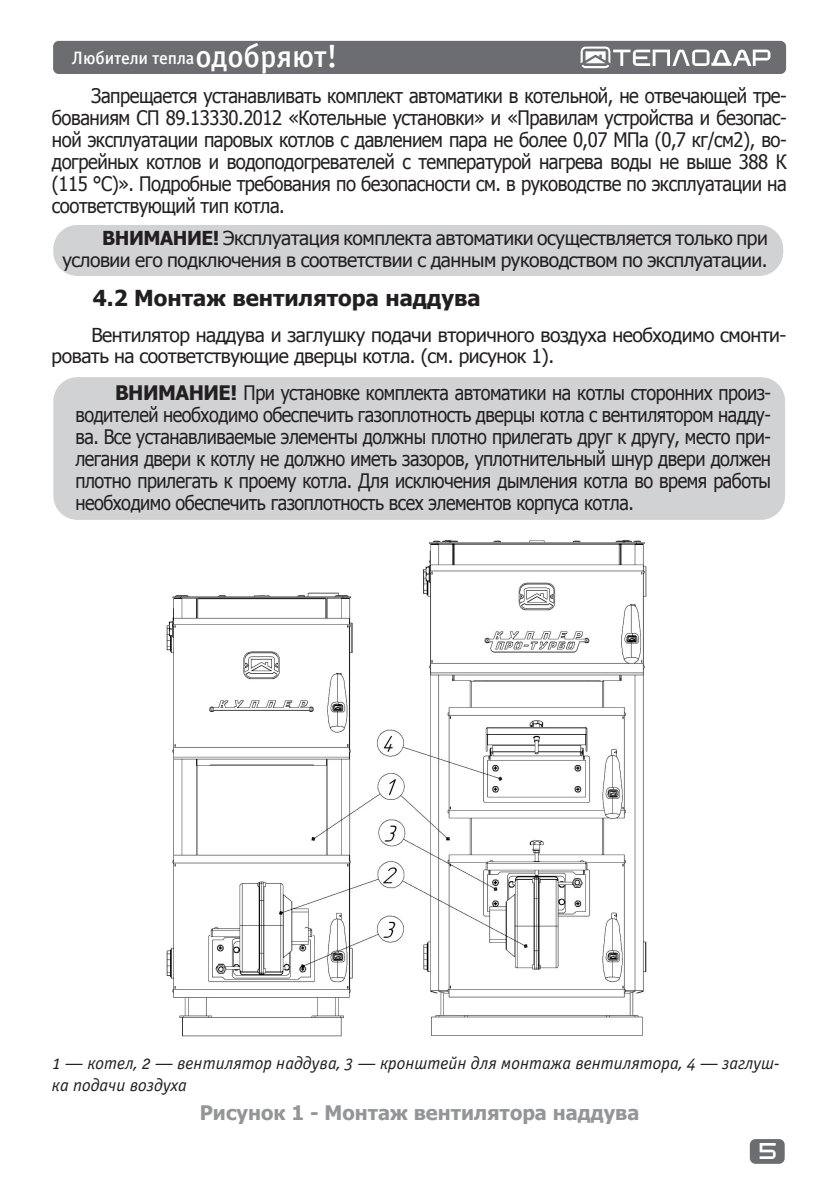
<style>
.page{position:relative;width:840px;height:1191px;background:#fff}
.page>*{position:absolute;margin:0;border:0;box-sizing:border-box;transform-origin:0 0}
.t1{font:700 22px "Tahoma";color:#231f20}
.t2{font:20px/22px "Tahoma";letter-spacing:-.025em;color:#231f20;text-align:justify;scale:.9 1}
.t3{font:20px/22px "Tahoma";letter-spacing:-.025em;color:#231f20;text-align:justify;scale:.92 1}
.t4{font:700 20px "Tahoma";color:#939598}
.t5{font:19.2px/22px "Tahoma";letter-spacing:-.025em;color:#231f20;text-align:right}
.t6{font:italic 18px/21.6px "Officina Sans Book OSC";color:#231f20}
.t7{font:18px "Officina Sans Medium C";letter-spacing:-.005em;color:#fff}
.t8{font:16px "teplodar";color:#fff}
.s1{font-size:32px}
.s2{font-weight:700}
</style>
<div class="page">
<div style="left:749px;top:1139px;width:35px;height:24px;background:#6c6d70;border-radius:6px"></div>
<div style="left:53px;top:41px;width:732px;height:33px;background:#6c6d70;border-radius:6px"></div>
<svg style="left:580px;top:46px;width:190px;height:22px"></svg>
<div style="left:53px;top:225px;width:729px;height:51px;background:#d1d2d4;border-radius:24px"></div>
<div style="left:53px;top:377px;width:731px;height:143px;background:#d1d2d4;border-radius:24px"></div>
<img style="left:166px;top:539px;width:481px;height:498px">
<p class="t7" style="left:72px;top:48px;width:267px">Любители тепла<span class="s1">одобряют!</span></p>
<p class="t3" style="left:52px;top:84px;width:800px;text-indent:40px">Запрещается устанавливать комплект автоматики в котельной, не отвечающей тре&shy;бованиям СП 89.13330.2012 «Котельные установки» и «Правилам устройства и безопас&shy;ной эксплуатации паровых котлов с давлением пара не более 0,07 МПа (0,7 кг/см2), во&shy;догрейных котлов и водоподогревателей с температурой нагрева воды не выше 388 К (115 °С)». Подробные требования по безопасности см. в руководстве по эксплуатации на соответствующий тип котла.</p>
<p class="t5" style="left:62px;top:226px;width:706px"><span class="s2">ВНИМАНИЕ!</span> Эксплуатация комплекта автоматики осуществляется только при условии его подключения в соответствии с данным руководством по эксплуатации.</p>
<p class="t1" style="left:93px;top:283px;width:389px">4.2 Монтаж вентилятора наддува</p>
<p class="t5" style="left:52px;top:324px;width:736px;line-height:21.2px;text-align:left;text-indent:40px">Вентилятор наддува и заглушку подачи вторичного воздуха необходимо смонти&shy;ровать на соответствующие дверцы котла. (см. рисунок 1).</p>
<p class="t2" style="left:75px;top:380px;width:774px;text-indent:40px"><span class="s2">ВНИМАНИЕ!</span> При установке комплекта автоматики на котлы сторонних произ&shy;водителей необходимо обеспечить газоплотность дверцы котла с вентилятором надду&shy;ва. Все устанавливаемые элементы должны плотно прилегать друг к другу, место при&shy;легания двери к котлу не должно иметь зазоров, уплотнительный шнур двери должен плотно прилегать к проему котла. Для исключения дымления котла во время работы необходимо обеспечить газоплотность всех элементов корпуса котла.</p>
<p class="t6" style="left:52px;top:1052px;width:728px">1 — котел, 2 — вентилятор наддува, 3 — кронштейн для монтажа вентилятора, 4 — заглуш&shy;ка подачи воздуха</p>
<p class="t4" style="left:200px;top:1098px;width:441px">Рисунок 1 - Монтаж вентилятора наддува</p>
<p class="t8" style="left:759px;top:1144px;width:18px">5</p>
</div>
